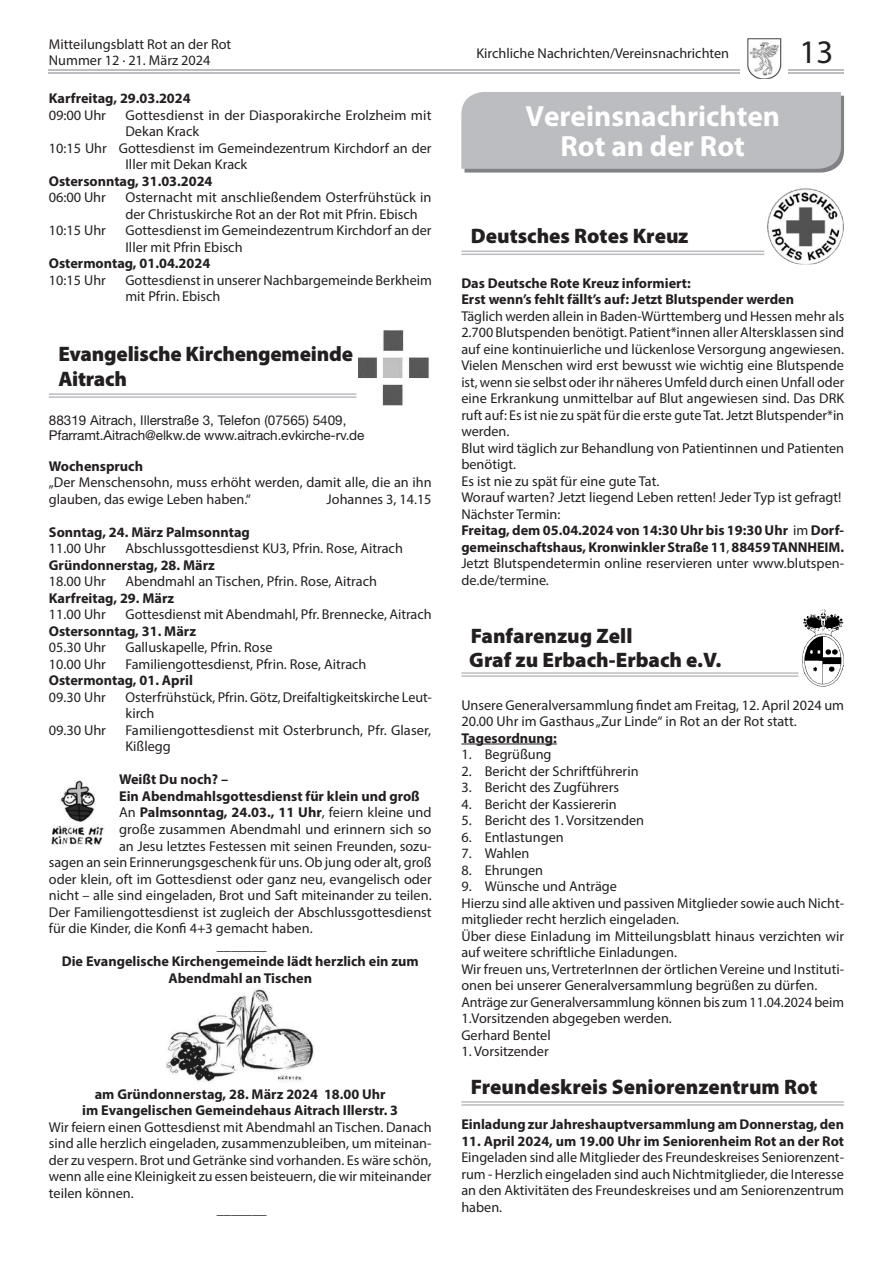
<style>
.page{position:relative;width:893px;height:1263px;background:#fff}
.page>*{position:absolute;margin:0;border:0;box-sizing:border-box;transform-origin:0 0}
.t1{font:33px "Myriad Pro";color:#231f20}
.t2{font:700 29.25px/30px "Myriad Pro";color:#fff;text-align:center}
.t3{font:900 21px/25.2px "Myriad Pro";color:#231f20}
.t4{font:14.25px/16.5px "Myriad Pro";color:#231f20}
.t5{font:700 14.25px/16.5px "Myriad Pro";color:#231f20;text-align:center}
.t6{font:13.5px/15.8px "Helvetica Neue LT Std";letter-spacing:-.01em;color:#231f20}
.s1{font-weight:700}
.s2{font-weight:400}
</style>
<div class="page">
<hr style="left:49px;top:72px;width:795px;height:2px;background:#bcbdc0">
<hr style="left:49px;top:69px;width:795px;height:2px;background:#bcbdc0">
<div style="left:740px;top:38px;width:48px;height:41px;background:#fff"></div>
<img style="left:747px;top:38px;width:35px;height:41px">
<img style="left:359px;top:330px;width:71px;height:76px">
<hr style="left:49px;top:396px;width:307px;height:2px;background:#bcbdc0">
<hr style="left:49px;top:393px;width:307px;height:2px;background:#bcbdc0">
<img style="left:51px;top:780px;width:54px;height:65px">
<img style="left:166px;top:988px;width:148px;height:94px">
<hr style="left:461px;top:744px;width:96px;height:1px;background:#231f20">
<div style="left:461px;top:92px;width:383px;height:81px;background:#bcbdc0"></div>
<img style="left:767px;top:188px;width:77px;height:76px">
<hr style="left:461px;top:254px;width:303px;height:1px;background:#bcbdc0">
<hr style="left:461px;top:251px;width:303px;height:1px;background:#bcbdc0">
<img style="left:802px;top:609px;width:42px;height:77px">
<hr style="left:461px;top:675px;width:337px;height:2px;background:#bcbdc0">
<hr style="left:461px;top:672px;width:337px;height:2px;background:#bcbdc0">
<hr style="left:461px;top:1104px;width:383px;height:2px;background:#bcbdc0">
<hr style="left:461px;top:1101px;width:383px;height:2px;background:#bcbdc0">
<p class="t4" style="left:49px;top:36px;width:184px">Mitteilungsblatt Rot an der Rot<br>Nummer 12 · 21. März 2024</p>
<h1 class="t1" style="left:800px;top:32px;width:35px">13</h1>
<p class="t5" style="left:49px;top:90px;width:143px">Karfreitag, 29.03.2024</p>
<p class="t4" style="left:49px;top:106px;width:59px">09:00 Uhr</p>
<p class="t4" style="left:125px;top:106px;width:308px">Gottesdienst in der Diasporakirche Erolzheim mit</p>
<p class="t4" style="left:125px;top:123px;width:75px">Dekan Krack</p>
<p class="t4" style="left:49px;top:139px;width:384px">10:15 Uhr Gottesdienst im Gemeindezentrum Kirchdorf an der</p>
<p class="t4" style="left:125px;top:156px;width:123px">Iller mit Dekan Krack</p>
<p class="t5" style="left:49px;top:172px;width:165px">Ostersonntag, 31.03.2024</p>
<p class="t4" style="left:49px;top:189px;width:59px">06:00 Uhr</p>
<p class="t4" style="left:125px;top:189px;width:307px">Osternacht mit anschließendem Osterfrühstück in der Christuskirche Rot an der Rot mit Pfrin. Ebisch</p>
<p class="t4" style="left:49px;top:222px;width:58px">10:15 Uhr</p>
<p class="t4" style="left:125px;top:222px;width:308px">Gottesdienst im Gemeindezentrum Kirchdorf an der<br>Iller mit Pfrin Ebisch</p>
<p class="t5" style="left:49px;top:255px;width:163px">Ostermontag, 01.04.2024</p>
<p class="t4" style="left:49px;top:271px;width:58px">10:15 Uhr</p>
<p class="t4" style="left:125px;top:271px;width:308px">Gottesdienst in unserer Nachbargemeinde Berkheim mit Pfrin. Ebisch</p>
<p class="t4" style="left:476px;top:45px;width:254px">Kirchliche Nachrichten/Vereinsnachrichten</p>
<h2 class="t2" style="left:525px;top:100px;width:256px">Vereinsnachrichten<br>Rot an der Rot</h2>
<h3 class="t3" style="left:471px;top:223px;width:219px">Deutsches Rotes Kreuz</h3>
<p class="t5" style="left:461px;top:274px;width:334px;text-align:left">Das Deutsche Rote Kreuz informiert:<br>Erst wenn’s fehlt fällt’s auf: Jetzt Blutspender werden</p>
<p class="t4" style="left:461px;top:308px;width:384px">Täglich werden allein in Baden-Württemberg und Hessen mehr als 2.700 Blutspenden benötigt. Patient*innen aller Altersklassen sind auf eine kontinuierliche und lückenlose Versorgung angewiesen.<br>Vielen Menschen wird erst bewusst wie wichtig eine Blutspende ist, wenn sie selbst oder ihr näheres Umfeld durch einen Unfall oder eine Erkrankung unmittelbar auf Blut angewiesen sind. Das DRK ruft auf: Es ist nie zu spät für die erste gute Tat. Jetzt Blutspender*in werden.<br>Blut wird täglich zur Behandlung von Patientinnen und Patienten benötigt.<br>Es ist nie zu spät für eine gute Tat.<br>Worauf warten? Jetzt liegend Leben retten! Jeder Typ ist gefragt!<br>Nächster Termin:<br><span class="s1">Freitag, dem 05.04.2024 von 14:30 Uhr bis 19:30 Uhr</span> im <span class="s1">Dorf&shy;gemeinschaftshaus, Kronwinkler Straße 11</span>, <span class="s1">88459 TANNHEIM.<br></span>Jetzt Blutspendetermin online reservieren unter www.blutspen&shy;de.de/termine.</p>
<h3 class="t3" style="left:58px;top:340px;width:296px">Evangelische Kirchengemeinde<br>Aitrach</h3>
<p class="t6" style="left:49px;top:412px;width:317px">88319 Aitrach, Illerstraße 3, Telefon (07565) 5409,<br>Pfarramt.Aitrach@elkw.de www.aitrach.evkirche-rv.de</p>
<p class="t5" style="left:49px;top:457px;width:96px">Wochenspruch</p>
<p class="t4" style="left:49px;top:474px;width:384px">„Der Menschensohn, muss erhöht werden, damit alle, die an ihn glauben, das ewige Leben haben.“</p>
<p class="t4" style="left:327px;top:491px;width:106px">Johannes 3, 14.15</p>
<p class="t5" style="left:49px;top:523px;width:202px">Sonntag, 24. März Palmsonntag</p>
<p class="t4" style="left:49px;top:540px;width:58px">11.00 Uhr</p>
<p class="t4" style="left:125px;top:540px;width:279px">Abschlussgottesdienst KU3, Pfrin. Rose, Aitrach</p>
<p class="t5" style="left:49px;top:556px;width:167px">Gründonnerstag, 28. März</p>
<p class="t4" style="left:49px;top:573px;width:58px">18.00 Uhr</p>
<p class="t4" style="left:125px;top:573px;width:253px">Abendmahl an Tischen, Pfrin. Rose, Aitrach</p>
<p class="t5" style="left:49px;top:589px;width:127px">Karfreitag, 29. März</p>
<p class="t4" style="left:49px;top:606px;width:58px">11.00 Uhr</p>
<p class="t4" style="left:125px;top:606px;width:308px">Gottesdienst mit Abendmahl, Pfr. Brennecke, Aitrach</p>
<p class="t5" style="left:49px;top:622px;width:149px">Ostersonntag, 31. März</p>
<p class="t4" style="left:49px;top:639px;width:58px">05.30 Uhr</p>
<p class="t4" style="left:125px;top:639px;width:149px">Galluskapelle, Pfrin. Rose</p>
<p class="t4" style="left:49px;top:656px;width:58px">10.00 Uhr</p>
<p class="t4" style="left:125px;top:656px;width:243px">Familiengottesdienst, Pfrin. Rose, Aitrach</p>
<p class="t5" style="left:49px;top:672px;width:146px">Ostermontag, 01. April</p>
<p class="t4" style="left:49px;top:689px;width:58px">09.30 Uhr</p>
<p class="t4" style="left:125px;top:689px;width:308px">Osterfrühstück, Pfrin. Götz, Dreifaltigkeitskirche Leut&shy;kirch</p>
<p class="t4" style="left:49px;top:722px;width:59px">09.30 Uhr</p>
<p class="t4" style="left:125px;top:722px;width:307px">Familiengottesdienst mit Osterbrunch, Pfr. Glaser,<br>Kißlegg</p>
<p class="t5" style="left:119px;top:771px;width:111px">Weißt Du noch? –</p>
<p class="t5" style="left:119px;top:787px;width:302px">Ein Abendmahlsgottesdienst für klein und groß</p>
<p class="t5" style="left:119px;top:804px;width:314px"><span class="s2">An</span> Palmsonntag, 24.03., 11 Uhr<span class="s2">, feiern kleine und</span></p>
<p class="t4" style="left:119px;top:821px;width:314px">große zusammen Abendmahl und erinnern sich so</p>
<p class="t4" style="left:119px;top:837px;width:314px">an Jesu letztes Festessen mit seinen Freunden, sozu-</p>
<p class="t4" style="left:49px;top:854px;width:384px">sagen an sein Erinnerungsgeschenk für uns. Ob jung oder alt, groß</p>
<p class="t4" style="left:49px;top:870px;width:384px">oder klein, oft im Gottesdienst oder ganz neu, evangelisch oder</p>
<p class="t4" style="left:49px;top:887px;width:384px">nicht – alle sind eingeladen, Brot und Saft miteinander zu teilen.</p>
<p class="t4" style="left:49px;top:903px;width:384px">Der Familiengottesdienst ist zugleich der Abschlussgottesdienst</p>
<p class="t4" style="left:49px;top:920px;width:265px">für die Kinder, die Konfi 4+3 gemacht haben.</p>
<p class="t4" style="left:217px;top:936px;width:51px">_______</p>
<p class="t5" style="left:62px;top:952px;width:358px">Die Evangelische Kirchengemeinde lädt herzlich ein zum<br>Abendmahl an Tischen</p>
<h3 class="t3" style="left:469px;top:622px;width:254px;line-height:24.6px">Fanfarenzug Zell<br>Graf zu Erbach-Erbach e.V.</h3>
<p class="t4" style="left:461px;top:696px;width:384px">Unsere Generalversammlung findet am Freitag, 12. April 2024 um<br>20.00 Uhr im Gasthaus „Zur Linde“ in Rot an der Rot statt.</p>
<p class="t5" style="left:461px;top:729px;width:97px">Tagesordnung:</p>
<p class="t4" style="left:461px;top:746px;width:92px">1. Begrüßung</p>
<p class="t4" style="left:461px;top:762px;width:179px">2. Bericht der Schriftführerin</p>
<p class="t4" style="left:461px;top:779px;width:159px">3. Bericht des Zugführers</p>
<p class="t4" style="left:461px;top:795px;width:157px">4. Bericht der Kassiererin</p>
<p class="t4" style="left:461px;top:812px;width:184px">5. Bericht des 1. Vorsitzenden</p>
<p class="t4" style="left:461px;top:828px;width:104px">6. Entlastungen</p>
<p class="t4" style="left:461px;top:845px;width:70px">7. Wahlen</p>
<p class="t4" style="left:461px;top:861px;width:83px">8. Ehrungen</p>
<p class="t4" style="left:461px;top:878px;width:384px">9. Wünsche und Anträge<br>Hierzu sind alle aktiven und passiven Mitglieder sowie auch Nicht&shy;mitglieder recht herzlich eingeladen.<br>Über diese Einladung im Mitteilungsblatt hinaus verzichten wir auf weitere schriftliche Einladungen.<br>Wir freuen uns, VertreterInnen der örtlichen Vereine und Instituti&shy;onen bei unserer Generalversammlung begrüßen zu dürfen.<br>Anträge zur Generalversammlung können bis zum 11.04.2024 beim 1.Vorsitzenden abgegeben werden.<br>Gerhard Bentel</p>
<p class="t4" style="left:461px;top:1043px;width:89px">1. Vorsitzender</p>
<h3 class="t3" style="left:471px;top:1073px;width:348px">Freundeskreis Seniorenzentrum Rot</h3>
<p class="t5" style="left:461px;top:1116px;width:384px">Einladung zur Jahreshauptversammlung am Donnerstag, den</p>
<p class="t5" style="left:461px;top:1132px;width:384px">11. April 2024, um 19.00 Uhr im Seniorenheim Rot an der Rot</p>
<p class="t4" style="left:461px;top:1149px;width:384px;text-align:justify">Eingeladen sind alle Mitglieder des Freundeskreises Seniorenzent&shy;rum - Herzlich eingeladen sind auch Nichtmitglieder, die Interesse an den Aktivitäten des Freundeskreises und am Seniorenzentrum haben.</p>
<p class="t5" style="left:82px;top:1085px;width:317px">am Gründonnerstag, 28. März 2024 18.00 Uhr<br>im Evangelischen Gemeindehaus Aitrach Illerstr. 3</p>
<p class="t4" style="left:49px;top:1118px;width:384px">Wir feiern einen Gottesdienst mit Abendmahl an Tischen. Danach</p>
<p class="t4" style="left:49px;top:1135px;width:384px">sind alle herzlich eingeladen, zusammenzubleiben, um miteinan-</p>
<p class="t4" style="left:49px;top:1151px;width:384px">der zu vespern. Brot und Getränke sind vorhanden. Es wäre schön,</p>
<p class="t4" style="left:49px;top:1168px;width:384px">wenn alle eine Kleinigkeit zu essen beisteuern, die wir miteinander</p>
<p class="t4" style="left:49px;top:1184px;width:86px">teilen können.</p>
<p class="t4" style="left:217px;top:1201px;width:51px">_______</p>
</div>
